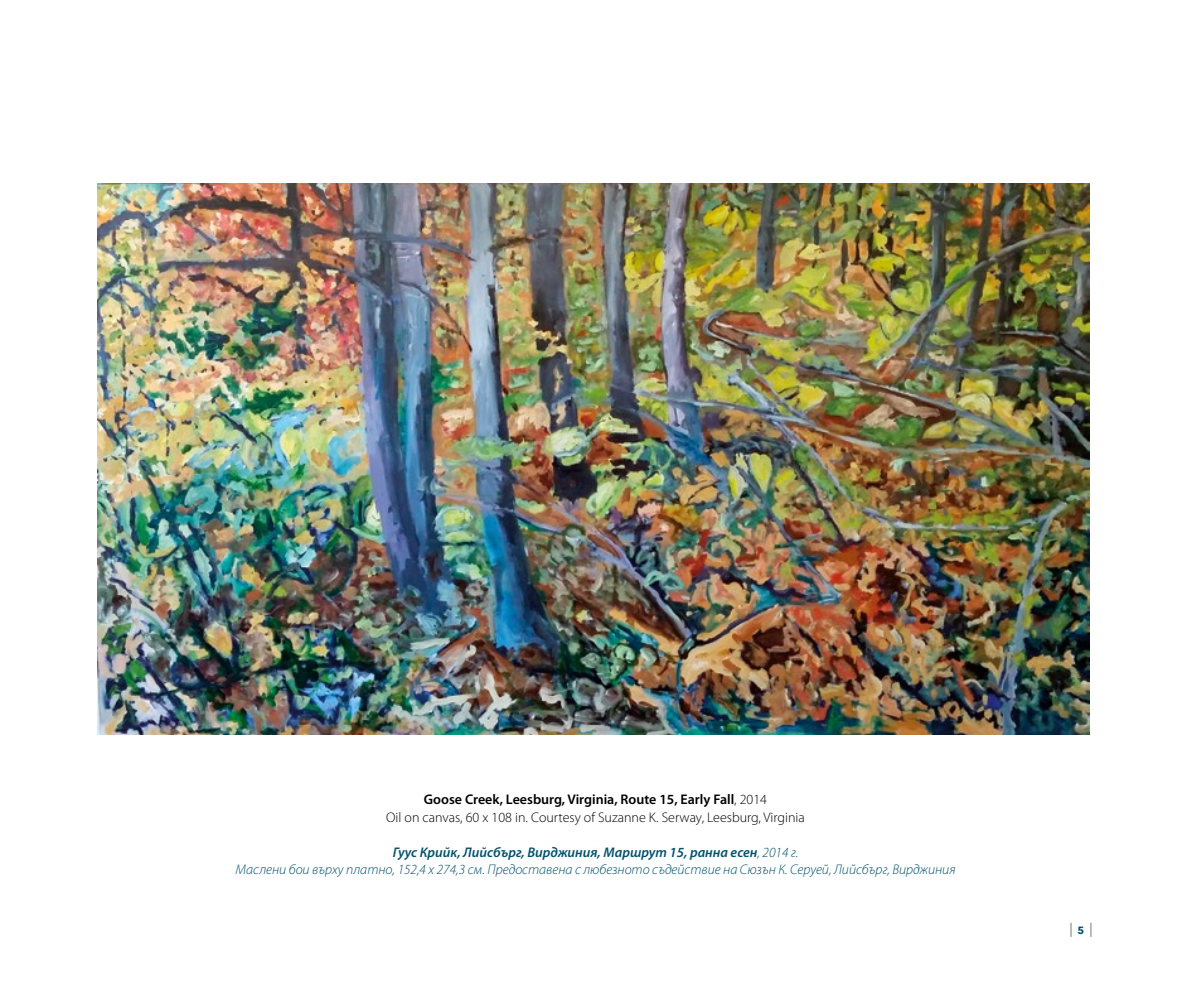
<style>
.page{position:relative;width:1191px;height:993px;background:#fff}
.page>*{position:absolute;margin:0;border:0;box-sizing:border-box;transform-origin:0 0}
.t1{font:italic 300 14px/17.5px "Myriad Pro";color:#00516e;text-align:center}
.t2{font:300 14px/17.5px "Myriad Pro";color:#000;text-align:center}
.t3{font:700 10.5px "Avenir Next";color:#00516e}
.s1{font-weight:600}
</style>
<div class="page">
<svg style="left:1070px;top:922px;width:1px;height:14px"></svg>
<svg style="left:1090px;top:922px;width:1px;height:14px"></svg>
<img style="left:97px;top:184px;width:993px;height:550px">
<p class="t2" style="left:386px;top:790px;width:420px"><span class="s1">Goose Creek, Leesburg, Virginia, Route 15, Early Fall</span>, 2014<br>Oil on canvas, 60 x 108 in. Courtesy of Suzanne K. Serway, Leesburg, Virginia</p>
<p class="t1" style="left:235px;top:843px;width:721px"><span class="s1">Гуус Крийк, Лийсбърг, Вирджиния, Маршрут 15, ранна есен</span>, 2014 г.<br>Маслени бои върху платно, 152,4 x 274,3 см. Предоставена с любезното съдействие на Сюзън К. Серуей, Лийсбърг, Вирджиния</p>
<p class="t3" style="left:1077px;top:920px;width:8px">5</p>
</div>
